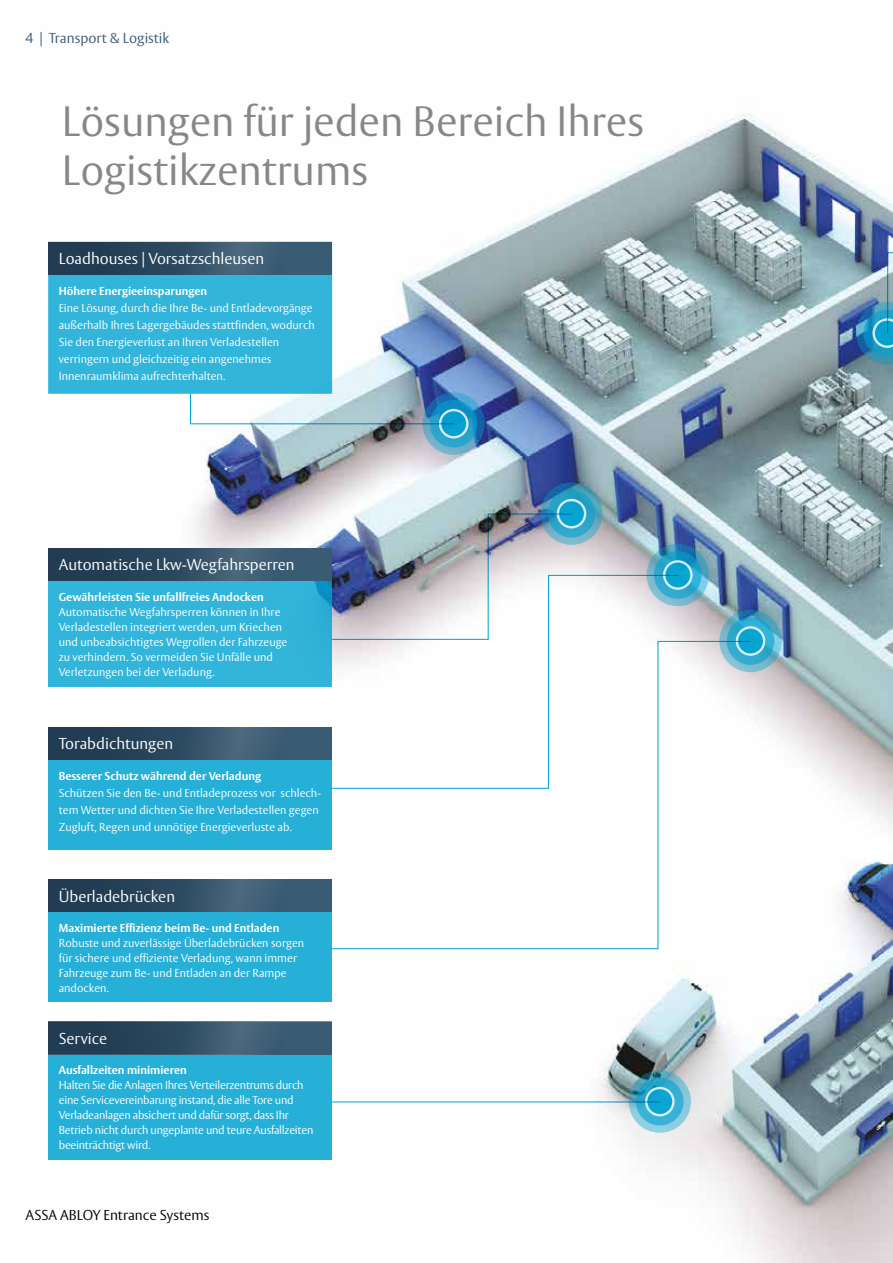
<style>
.page{position:relative;width:893px;height:1263px;background:#fff}
.page>*{position:absolute;margin:0;border:0;box-sizing:border-box;transform-origin:0 0}
.t1{font:300 42px/49.5px "ASSA Vesta";color:#878787}
.t2{font:300 15.6px "ASSA Vesta";color:#fff}
.t3{font:300 14.25px "ASSA Vesta";color:#000}
.t4{font:300 14.25px "ASSA Vesta";color:#395b73}
.t5{font:300 11.4px/15px "ASSA Vesta";color:#fff}
.t6{font:300 11.4px/15px "ASSA Vesta";letter-spacing:-.02em;color:#fff}
.t7{font:700 11.4px "ASSA Vesta";color:#fff}
</style>
<div class="page">
<img style="left:48px;top:113px;width:845px;height:1150px">
<svg style="left:423px;top:392px;width:62px;height:63px"></svg>
<svg style="left:430px;top:400px;width:48px;height:47px"></svg>
<svg style="left:440px;top:410px;width:27px;height:27px"></svg>
<div style="left:439px;top:409px;width:30px;height:29px;border:2px solid #fff;border-radius:50%"></div>
<svg style="left:540px;top:482px;width:63px;height:63px"></svg>
<svg style="left:548px;top:490px;width:47px;height:47px"></svg>
<svg style="left:558px;top:500px;width:27px;height:27px"></svg>
<div style="left:557px;top:499px;width:29px;height:29px;border:2px solid #fff;border-radius:50%"></div>
<svg style="left:719px;top:610px;width:63px;height:62px"></svg>
<svg style="left:727px;top:617px;width:47px;height:48px"></svg>
<svg style="left:737px;top:627px;width:27px;height:28px"></svg>
<div style="left:736px;top:626px;width:29px;height:30px;border:2px solid #fff;border-radius:50%"></div>
<div style="left:48px;top:727px;width:284px;height:123px;background:#26b0d8"></div>
<svg style="left:48px;top:759px;width:283px;height:1px"></svg>
<svg style="left:48px;top:727px;width:283px;height:32px;background:#314f65"></svg>
<div style="left:48px;top:548px;width:284px;height:139px;background:#32b5da"></div>
<svg style="left:48px;top:548px;width:283px;height:33px;background:#314f65"></svg>
<div style="left:48px;top:1021px;width:284px;height:139px;background:#26b0d8"></div>
<svg style="left:48px;top:1021px;width:284px;height:33px;background:#305168"></svg>
<div style="left:48px;top:879px;width:284px;height:122px;background:#26b0d8"></div>
<svg style="left:48px;top:879px;width:283px;height:33px;background:#314f65"></svg>
<svg style="left:331px;top:641px;width:420px;height:308px"></svg>
<img style="left:331px;top:513px;width:241px;height:62px">
<svg style="left:48px;top:242px;width:406px;height:183px"></svg>
<img style="left:856px;top:197px;width:37px;height:167px">
<svg style="left:629px;top:1070px;width:62px;height:63px"></svg>
<svg style="left:636px;top:1078px;width:48px;height:47px"></svg>
<svg style="left:646px;top:1088px;width:27px;height:27px"></svg>
<div style="left:645px;top:1087px;width:30px;height:29px;border:2px solid #fff;border-radius:50%"></div>
<hr style="left:332px;top:1101px;width:328px;height:1px;background:#00a3d2">
<svg style="left:647px;top:544px;width:62px;height:62px"></svg>
<svg style="left:654px;top:551px;width:48px;height:48px"></svg>
<svg style="left:664px;top:561px;width:27px;height:28px"></svg>
<div style="left:663px;top:560px;width:30px;height:30px;border:2px solid #fff;border-radius:50%"></div>
<svg style="left:331px;top:575px;width:348px;height:214px"></svg>
<p class="t4" style="left:26px;top:29px;width:145px">4 | Transport &amp; Logistik</p>
<h1 class="t1" style="left:62px;top:98px;width:584px">Lösungen für jeden Bereich Ihres<br>Logistikzentrums</h1>
<h2 class="t2" style="left:59px;top:249px;width:207px">Loadhouses | Vorsatzschleusen</h2>
<p class="t7" style="left:59px;top:284px;width:150px">Höhere Energieeinsparungen</p>
<p class="t5" style="left:59px;top:300px;width:257px;line-height:17.1px">Eine Lösung, durch die Ihre Be- und Entladevorgänge außerhalb Ihres Lagergebäudes stattfinden, wodurch Sie den Energieverlust an Ihren Verladestellen verringern und gleichzeitig ein angenehmes Innenraumklima aufrechterhalten.</p>
<h2 class="t2" style="left:59px;top:555px;width:237px">Automatische Lkw-Wegfahrsperren</h2>
<p class="t7" style="left:59px;top:590px;width:206px">Gewährleisten Sie unfallfreies Andocken</p>
<p class="t5" style="left:59px;top:605px;width:230px">Automatische Wegfahrsperren können in Ihre Verladestellen integriert werden, um Kriechen und unbeabsichtigtes Wegrollen der Fahrzeuge zu verhindern. So vermeiden Sie Unfälle und Verletzungen bei der Verladung.</p>
<h2 class="t2" style="left:59px;top:734px;width:116px">Torabdichtungen</h2>
<p class="t7" style="left:59px;top:769px;width:204px">Besserer Schutz während der Verladung</p>
<p class="t5" style="left:59px;top:785px;width:264px;line-height:17.1px">Schützen Sie den Be- und Entladeprozess vor schlech&shy;tem Wetter und dichten Sie Ihre Verladestellen gegen<br>Zugluft, Regen und unnötige Energieverluste ab.</p>
<h2 class="t2" style="left:59px;top:887px;width:118px">Überladebrücken</h2>
<p class="t7" style="left:59px;top:921px;width:222px">Maximierte Effizienz beim Be- und Entladen</p>
<p class="t5" style="left:59px;top:936px;width:247px">Robuste und zuverlässige Überladebrücken sorgen für sichere und effiziente Verladung, wann immer Fahrzeuge zum Be- und Entladen an der Rampe andocken.</p>
<h2 class="t2" style="left:59px;top:1029px;width:50px">Service</h2>
<p class="t7" style="left:59px;top:1063px;width:130px">Ausfallzeiten minimieren</p>
<p class="t6" style="left:59px;top:1078px;width:256px">Halten Sie die Anlagen Ihres Verteilerzentrums durch eine Servicevereinbarung instand, die alle Tore und Verladeanlagen absichert und dafür sorgt, dass Ihr Betrieb nicht durch ungeplante und teure Ausfallzeiten beeinträchtigt wird.</p>
<p class="t3" style="left:26px;top:1207px;width:185px">ASSA ABLOY Entrance Systems</p>
</div>
